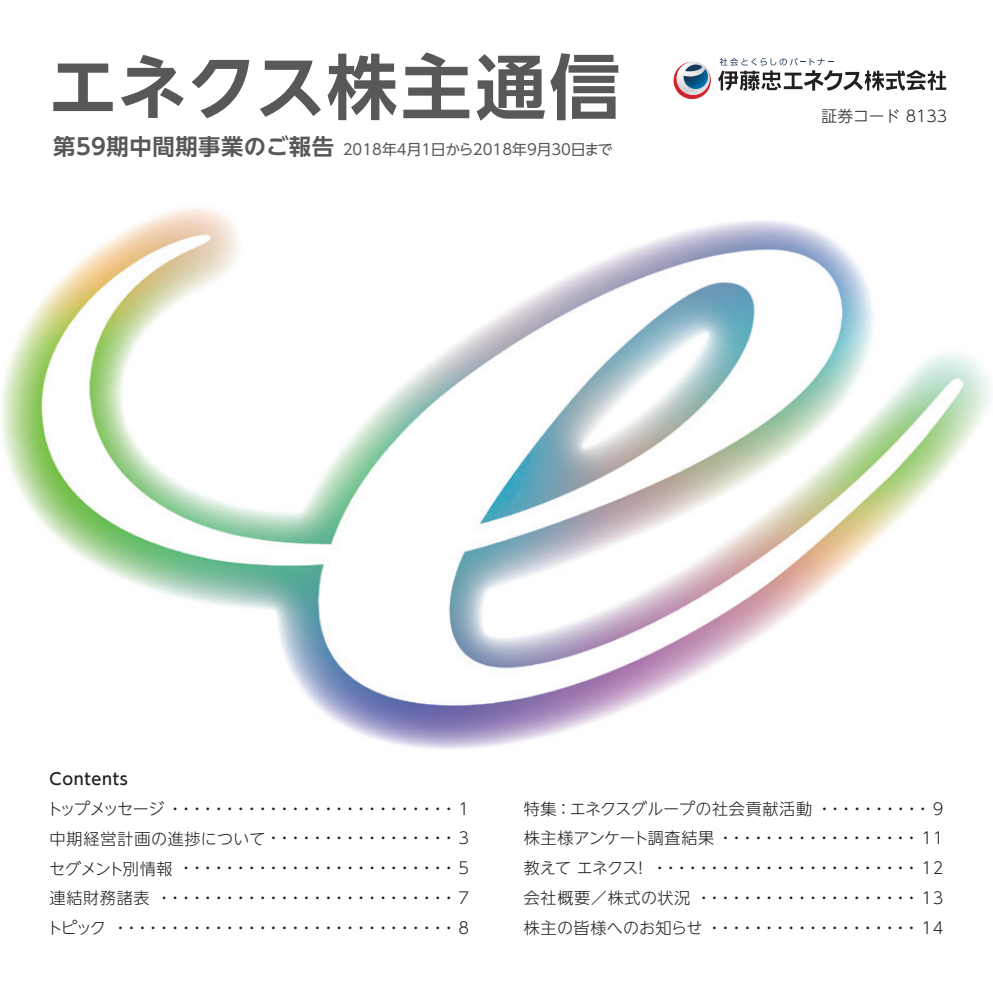
<style>
.page{position:relative;width:993px;height:993px;background:#fff}
.page>*{position:absolute;margin:0;border:0;box-sizing:border-box;transform-origin:0 0}
.t1{font:700 70.7px "UD Shin Go NT Pro De";letter-spacing:.015em;color:#57585a}
.t2{font:300 16.1px/29.8px "UD Shin Go NT Pro";letter-spacing:.025em;color:#231f20;text-align:justify}
.t3{font:500 16.1px "UD Shin Go NT Pro";letter-spacing:.04em;color:#231f20}
.t4{font:300 15.75px "UD Shin Go NT Pro";color:#231f20}
.t5{font:14.88px "UD Shin Go NT Pro";color:#57585a}
.s1{font-family:"UD Shin Go NT Pro De";font-weight:700;font-size:22.4px}
</style>
<div class="page">
<img style="left:2px;top:61px;width:988px;height:688px">
<svg style="left:718px;top:58px;width:227px;height:33px"></svg>
<svg style="left:673px;top:62px;width:37px;height:37px"></svg>
<svg style="left:676px;top:62px;width:33px;height:33px"></svg>
<h1 class="t1" style="left:48px;top:29px;width:574px">エネクス株主通信</h1>
<p class="t5" style="left:53px;top:137px;width:561px"><span class="s1">第59期中間期事業のご報告</span> 2018年4月1日から2018年9月30日まで</p>
<p class="t4" style="left:821px;top:103px;width:127px">証券コード 8133</p>
<p class="t3" style="left:50px;top:765px;width:80px">Contents</p>
<p class="t2" style="left:47px;top:792px;width:424px">トップメッセージ・・・・・・・・・・・・・・・・・・・・・・・・・・ 1中期経営計画の進捗について・・・・・・・・・・・・・・・・・ 3セグメント別情報・・・・・・・・・・・・・・・・・・・・・・・・・ 5連結財務諸表・・・・・・・・・・・・・・・・・・・・・・・・・・・ 7トピック・・・・・・・・・・・・・・・・・・・・・・・・・・・・・・・ 8</p>
<p class="t2" style="left:523px;top:792px;width:421px">特集：エネクスグループの社会貢献活動・・・・・・・・・・ 9株主様アンケート調査結果・・・・・・・・・・・・・・・・・・ 11教えて エネクス！・・・・・・・・・・・・・・・・・・・・・・・・ 12会社概要／株式の状況・・・・・・・・・・・・・・・・・・・・ 13株主の皆様へのお知らせ・・・・・・・・・・・・・・・・・・・ 14</p>
</div>
